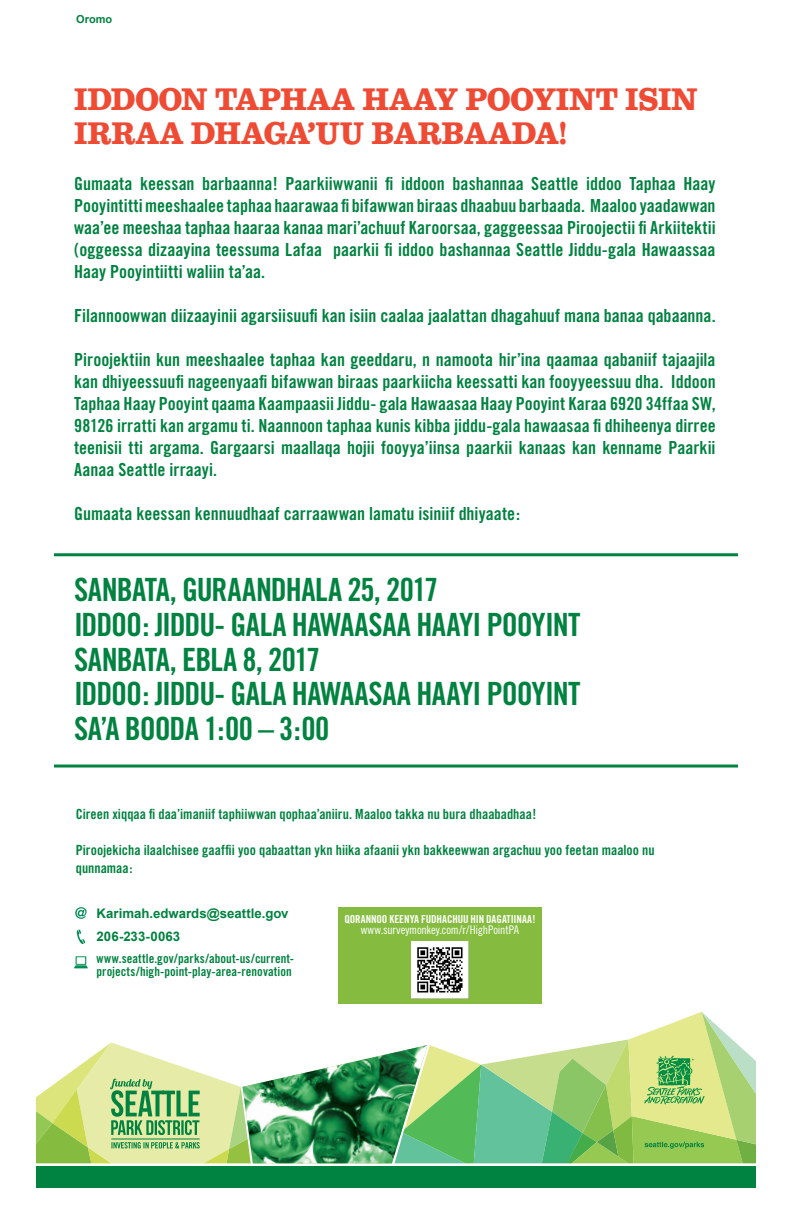
<style>
.page{position:relative;width:792px;height:1224px;background:#fff}
.page>*{position:absolute;margin:0;border:0;box-sizing:border-box;transform-origin:0 0}
.t1{font:700 32.4px/33.2px "Egizio URW";letter-spacing:-.005em;color:#ef4b34;scale:.95 1}
.copy_text{font:32px "Trade Gothic Bold Cond Twenty";letter-spacing:-.03em;color:#008240}
.copy_text-2{font:18px/22px "Trade Gothic Bold Cond Twenty";color:#008240;text-align:justify}
.contact_info{font:14px/18px "Trade Gothic Bold Cond Twenty";color:#008240}
.contact_info-2{font:700 13.2px "Arial";color:#008240}
.contact_info-3{font:12.7px "Trade Gothic Bold Cond Twenty";letter-spacing:.005em;color:#008240}
.copy_text-3{font:12px "Trade Gothic Cond Eighteen";letter-spacing:-.01em;color:#fff}
.copy_text-4{font:11px "Trade Gothic Bold Cond Twenty";letter-spacing:-.01em;color:#fff}
.t2{font:700 11px "Arial";color:#008240}
</style>
<div class="page">
<div style="left:36px;top:1166px;width:720px;height:22px;background:#008240"></div>
<svg style="left:36px;top:1012px;width:720px;height:152px"></svg>
<hr style="left:54px;top:765px;width:684px;height:3px;background:#008240">
<hr style="left:54px;top:553px;width:684px;height:3px;background:#008240">
<svg style="left:77px;top:929px;width:9px;height:15px"></svg>
<svg style="left:75px;top:907px;width:12px;height:12px"></svg>
<svg style="left:74px;top:956px;width:14px;height:12px"></svg>
<div style="left:338px;top:907px;width:203px;height:96px;background:#85bc40"></div>
<img style="left:412px;top:942px;width:56px;height:56px">
<p class="t2" style="left:76px;top:12px;width:38px">Oromo</p>
<p class="t1" style="left:74px;top:84px;width:658px">IDDOON TAPHAA HAAY POOYINT ISIN<br>IRRAA DHAGA’UU BARBAADA!</p>
<p class="copy_text-2" style="left:74px;top:172px;width:643px">Gumaata keessan barbaanna! Paarkiiwwanii fi iddoon bashannaa Seattle iddoo Taphaa Haay Pooyintitti meeshaalee taphaa haarawaa fi bifawwan biraas dhaabuu barbaada. Maaloo yaadawwan waa’ee meeshaa taphaa haaraa kanaa mari’achuuf Karoorsaa, gaggeessaa Piroojectii fi Arkiitektii (oggeessa dizaayina teessuma Lafaa paarkii fi iddoo bashannaa Seattle Jiddu-gala Hawaassaa Haay Pooyintiitti waliin ta’aa.</p>
<p class="copy_text-2" style="left:74px;top:304px;width:643px">Filannoowwan diizaayinii agarsiisuufi kan isiin caalaa jaalattan dhagahuuf mana banaa qabaanna.</p>
<p class="copy_text-2" style="left:74px;top:348px;width:643px">Piroojektiin kun meeshaalee taphaa kan geeddaru, n namoota hir’ina qaamaa qabaniif tajaajila kan dhiyeessuufi nageenyaafi bifawwan biraas paarkiicha keessatti kan fooyyeessuu dha. Iddoon Taphaa Haay Pooyint qaama Kaampaasii Jiddu- gala Hawaasaa Haay Pooyint Karaa 6920 34ffaa SW, 98126 irratti kan argamu ti. Naannoon taphaa kunis kibba jiddu-gala hawaasaa fi dhiheenya dirree teenisii tti argama. Gargaarsi maallaqa hojii fooyya’iinsa paarkii kanaas kan kenname Paarkii Aanaa Seattle irraayi.</p>
<p class="copy_text-2" style="left:74px;top:502px;width:448px">Gumaata keessan kennuudhaaf carraawwan lamatu isiniif dhiyaate:</p>
<p class="copy_text" style="left:74px;top:570px;width:366px">SANBATA, GURAANDHALA 25, 2017</p>
<p class="copy_text" style="left:74px;top:605px;width:508px">IDDOO: JIDDU- GALA HAWAASAA HAAYI POOYINT</p>
<p class="copy_text" style="left:74px;top:640px;width:248px">SANBATA, EBLA 8, 2017</p>
<p class="copy_text" style="left:74px;top:675px;width:508px">IDDOO: JIDDU- GALA HAWAASAA HAAYI POOYINT</p>
<p class="copy_text" style="left:74px;top:709px;width:257px">SA’A BOODA 1:00 – 3:00</p>
<p class="contact_info" style="left:76px;top:805px;width:462px">Cireen xiqqaa fi daa’imaniif taphiiwwan qophaa’aniiru. Maaloo takka nu bura dhaabadhaa!</p>
<p class="contact_info" style="left:76px;top:841px;width:580px">Piroojekicha ilaalchisee gaaffii yoo qabaattan ykn hiika afaanii ykn bakkeewwan argachuu yoo feetan maaloo nu qunnamaa:</p>
<p class="contact_info-2" style="left:97px;top:904px;width:194px">Karimah.edwards@seattle.gov</p>
<p class="contact_info-2" style="left:97px;top:928px;width:85px">206-233-0063</p>
<p class="contact_info-3" style="left:97px;top:951px;width:199px">www.seattle.gov/parks/about-us/current-</p>
<p class="contact_info-3" style="left:97px;top:964px;width:197px">projects/high-point-play-area-renovation</p>
<p class="copy_text-4" style="left:344px;top:913px;width:193px">QORANNOO KEENYA FUDHACHUU HIN DAGATIINAA!</p>
<p class="copy_text-3" style="left:361px;top:923px;width:160px">www.surveymonkey.com/r/HighPointPA</p>
</div>
